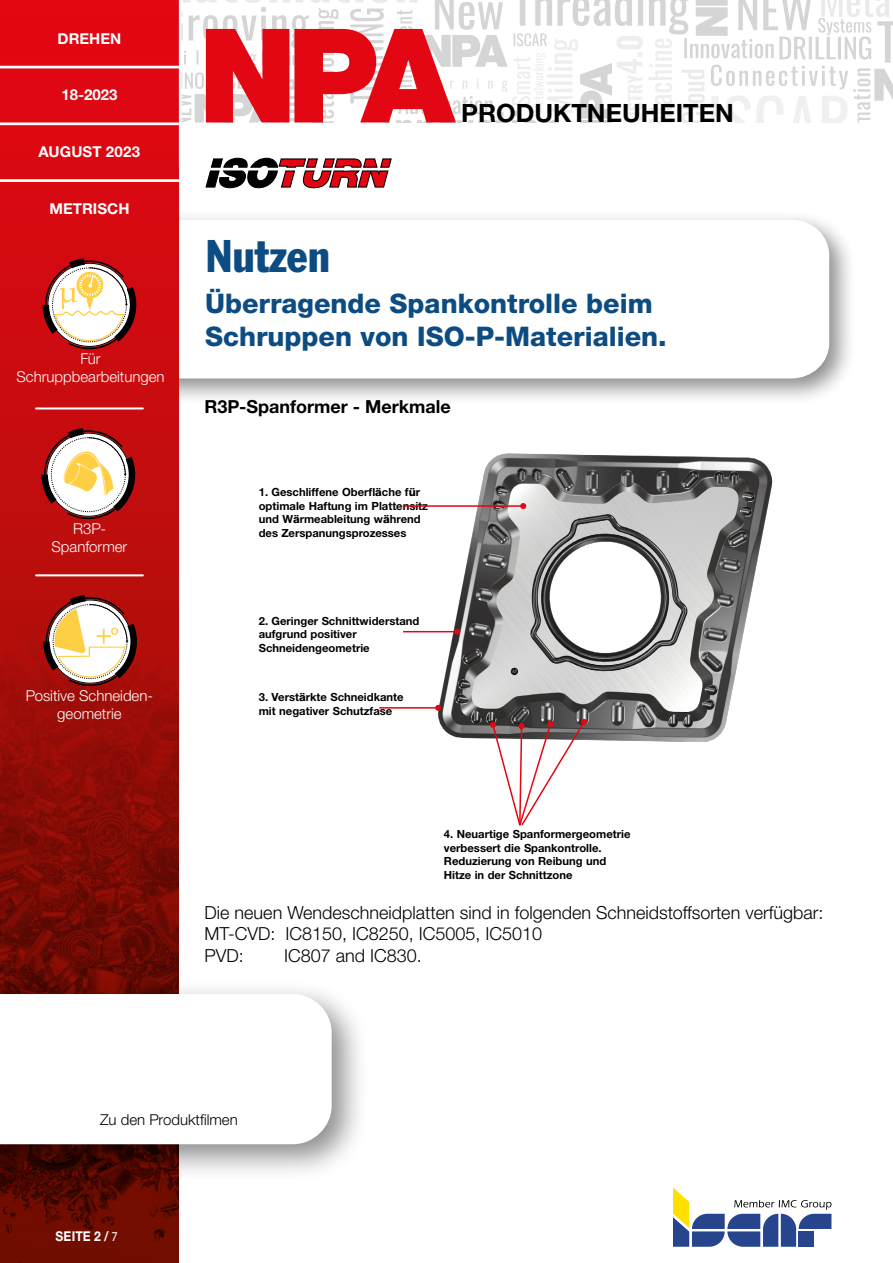
<style>
.page{position:relative;width:893px;height:1263px;background:#fff}
.page>*{position:absolute;margin:0;border:0;box-sizing:border-box;transform-origin:0 0}
.t1{font:condensed 45px "Franklin Gothic Std";color:#0d4c82}
.t2{font:800 27px/32.4px "Helvetica Neue LT Std";color:#0d4c82}
.t3{font:700 25.2px "Helvetica Neue LTW1 G";color:#000}
.t4{font:300 18px/21.6px "Helvetica Neue LTW1 G";color:#000}
.t5{font:700 18px "Helvetica Neue LTW1 G";color:#000}
.t6{font:300 15px/18px "Helvetica Neue LTW1 G";color:#fff;text-align:center}
.t7{font:700 15px "Helvetica Neue LTW1 G";color:#fff}
.t8{font:300 15px "Helvetica Neue LTW1 G";color:#000}
.t9{font:700 13.5px "Helvetica Neue LTW1 G";letter-spacing:.015em;color:#fff;scale:.9 1}
.t10{font:700 11.25px/13.5px "Helvetica Neue LTW1 G";color:#000}
.s1{font-family:"Helvetica Neue LT Std";font-weight:800}
.s2{font-family:"Myriad Pro";font-weight:400}
</style>
<div class="page">
<div style="left:0;top:209px;width:856px;height:197px;background:#000;opacity:.45"></div>
<div style="left:0;top:220px;width:829px;height:158px;background:#fff;border-radius:37px"></div>
<img style="left:426px;top:453px;width:347px;height:289px">
<svg style="left:490px;top:719px;width:97px;height:107px"></svg>
<hr style="left:404px;top:505px;width:119px;height:2px;background:#e30613">
<svg style="left:520px;top:503px;width:6px;height:6px"></svg>
<hr style="left:403px;top:631px;width:54px;height:1px;background:#e30613">
<svg style="left:454px;top:629px;width:6px;height:6px"></svg>
<hr style="left:379px;top:707px;width:59px;height:2px;background:#e30613">
<svg style="left:435px;top:705px;width:6px;height:6px"></svg>
<svg style="left:0;top:0;width:179px;height:606px;background:#d10a11"></svg>
<img style="left:0;top:606px;width:179px;height:657px">
<svg style="left:673px;top:1187px;width:158px;height:60px"></svg>
<svg style="left:182px;top:0;width:711px;height:122px"></svg>
<hr style="left:0;top:66px;width:179px;height:2px;background:#fff">
<hr style="left:0;top:122px;width:179px;height:3px;background:#fff">
<hr style="left:0;top:179px;width:179px;height:3px;background:#fff">
<svg style="left:205px;top:157px;width:187px;height:32px"></svg>
<hr style="left:36px;top:574px;width:107px;height:2px;background:#fff">
<hr style="left:36px;top:407px;width:107px;height:2px;background:#fff">
<svg style="left:42px;top:594px;width:96px;height:93px"></svg>
<svg style="left:41px;top:427px;width:95px;height:93px"></svg>
<svg style="left:42px;top:257px;width:95px;height:93px"></svg>
<div style="left:0;top:979px;width:369px;height:202px;background:#000;opacity:.45"></div>
<svg style="left:0;top:994px;width:332px;height:150px"></svg>
<h3 class="t7" style="left:58px;top:29px;width:65px">DREHEN</h3>
<h3 class="t7" style="left:61px;top:86px;width:58px">18-2023</h3>
<h3 class="t7" style="left:39px;top:143px;width:103px">AUGUST 2023</h3>
<h3 class="t7" style="left:50px;top:199px;width:81px">METRISCH</h3>
<h3 class="t6" style="left:17px;top:350px;width:150px">Für<br>Schruppbearbeitungen</h3>
<h3 class="t6" style="left:52px;top:520px;width:77px">R3P-<br>Spanformer</h3>
<h3 class="t6" style="left:26px;top:686px;width:129px">Positive Schneiden&shy;geometrie</h3>
<h1 class="t1" style="left:206px;top:229px;width:126px">Nutzen</h1>
<h3 class="t3" style="left:461px;top:98px;width:274px">PRODUKTNEUHEITEN</h3>
<h2 class="t2" style="left:205px;top:287px;width:463px">Überragende Spankontrolle beim<br>Schruppen von ISO-P-Materialien.</h2>
<h3 class="t5" style="left:205px;top:395px;width:248px">R3P-Spanformer - Merkmale</h3>
<p class="t10" style="left:259px;top:485px;width:171px">1. Geschliffene Oberfl<span class="s1">ä</span>che f<span class="s1">ü</span>r optimale Haftung im Plattensitz und W<span class="s1">ä</span>rmeableitung w<span class="s1">ä</span>hrend des Zerspanungsprozesses</p>
<p class="t10" style="left:259px;top:614px;width:162px">2. Geringer Schnittwiderstand aufgrund positiver<br>Schneidengeometrie</p>
<p class="t10" style="left:259px;top:690px;width:146px">3. Verst<span class="s1">ä</span>rkte Schneidkante mit negativer Schutzfase</p>
<p class="t10" style="left:444px;top:827px;width:188px">4. Neuartige Spanformergeometrie verbessert die Spankontrolle.<br>Reduzierung von Reibung und<br>Hitze in der Schnittzone</p>
<h3 class="t4" style="left:205px;top:901px;width:620px">Die neuen Wendeschneidplatten sind in folgenden Schneidstoffsorten verfügbar:<br>MT-CVD: IC8150, IC8250, IC5005, IC5010<br>PVD:</h3>
<h3 class="t4" style="left:284px;top:945px;width:139px">IC807 and IC830.</h3>
<h3 class="t8" style="left:100px;top:1110px;width:139px">Zu den Produktfilmen</h3>
<p class="t9" style="left:55px;top:1228px;width:71px">SEITE 2 / <span class="s2">7</span></p>
</div>
